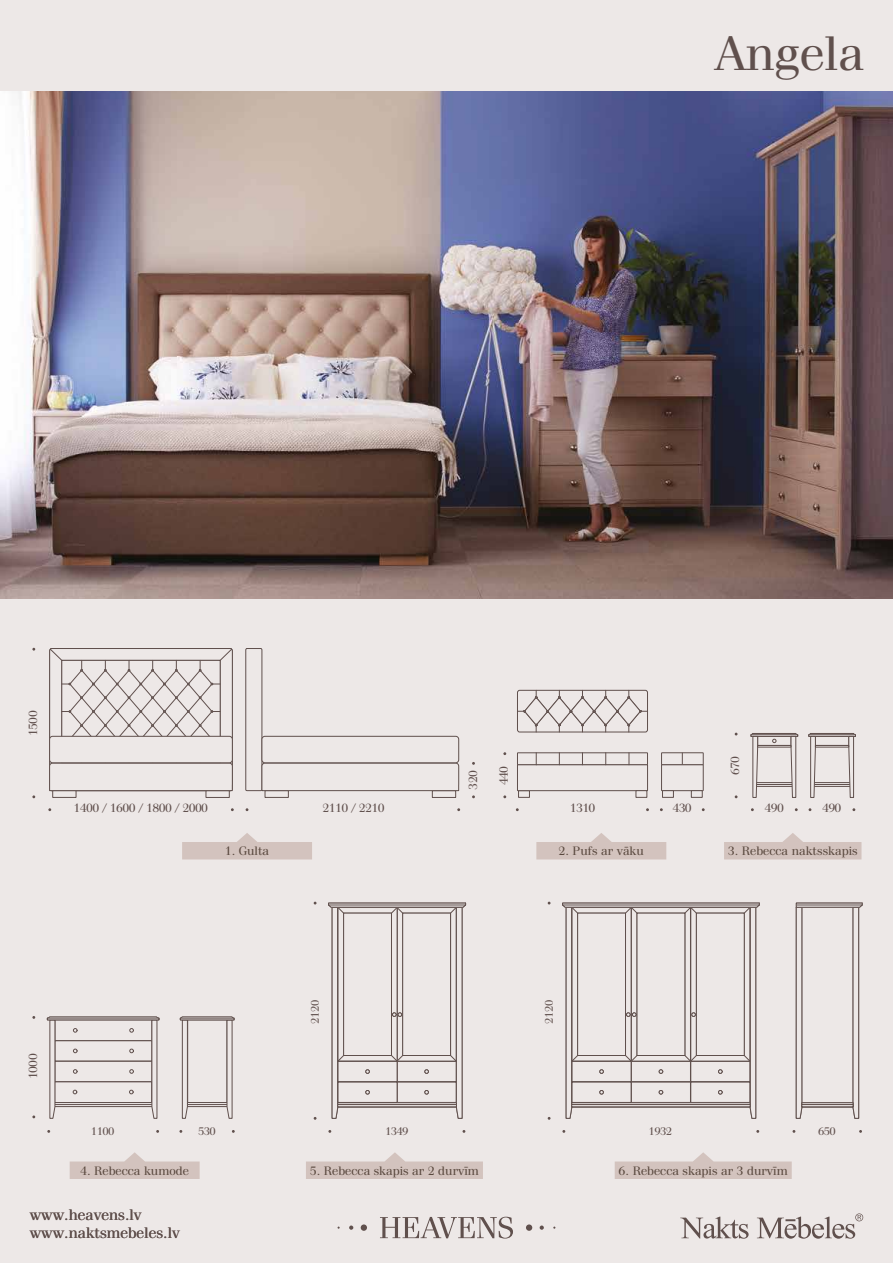
<style>
.page{position:relative;width:893px;height:1263px;background:#ede8e7}
.page>*{position:absolute;margin:0;border:0;box-sizing:border-box;transform-origin:0 0}
.t1{font:48px "Waldorf TL Pro";color:#60504d}
.t2{font:15px/18px "Waldorf TL Pro";color:#60504d}
.t3{font:12.15px "Waldorf TL Pro";color:#59483e}
.t4{font:12px "Waldorf TL Pro";letter-spacing:-.05em;color:#60504d}
.t5{font:11.1px "Waldorf TL Pro";letter-spacing:-.05em;color:#60504d}
</style>
<div class="page">
<img style="left:0;top:91px;width:893px;height:507px">
<div style="left:52px;top:790px;width:24px;height:8px;background:#ede8e7;border:1px solid #60504d"></div>
<div style="left:206px;top:790px;width:24px;height:8px;background:#ede8e7;border:1px solid #60504d"></div>
<svg style="left:49px;top:648px;width:184px;height:143px"></svg>
<div style="left:50px;top:736px;width:182px;height:27px;background:#ede8e7;border-radius:3px"></div>
<div style="left:49px;top:736px;width:184px;height:27px;border:1px solid #60504d;border-radius:3px"></div>
<div style="left:265px;top:790px;width:24px;height:8px;background:#ede8e7;border:1px solid #60504d"></div>
<div style="left:432px;top:790px;width:24px;height:8px;background:#ede8e7;border:1px solid #60504d"></div>
<svg style="left:245px;top:648px;width:215px;height:143px"></svg>
<div style="left:262px;top:736px;width:197px;height:27px;background:#ede8e7;border-radius:3px"></div>
<div style="left:261px;top:736px;width:198px;height:27px;border:1px solid #60504d;border-radius:3px"></div>
<div style="left:517px;top:752px;width:131px;height:13px;border:1px solid #60504d"></div>
<div style="left:518px;top:790px;width:12px;height:8px;background:#ede8e7;border:1px solid #60504d"></div>
<div style="left:517px;top:764px;width:131px;height:27px;border:1px solid #60504d"></div>
<svg style="left:536px;top:753px;width:1px;height:12px"></svg>
<svg style="left:559px;top:753px;width:1px;height:12px"></svg>
<svg style="left:582px;top:753px;width:1px;height:12px"></svg>
<svg style="left:605px;top:753px;width:1px;height:12px"></svg>
<svg style="left:629px;top:753px;width:1px;height:12px"></svg>
<div style="left:635px;top:790px;width:12px;height:8px;background:#ede8e7;border:1px solid #60504d"></div>
<svg style="left:517px;top:690px;width:130px;height:42px"></svg>
<div style="left:661px;top:752px;width:43px;height:13px;border:1px solid #60504d"></div>
<div style="left:661px;top:764px;width:43px;height:27px;border:1px solid #60504d"></div>
<div style="left:662px;top:790px;width:12px;height:8px;background:#ede8e7;border:1px solid #60504d"></div>
<div style="left:691px;top:790px;width:12px;height:8px;background:#ede8e7;border:1px solid #60504d"></div>
<svg style="left:46px;top:1016px;width:114px;height:103px"></svg>
<div style="left:47px;top:1018px;width:112px;height:2px;background:#ede8e7;border:1px solid #60504d"></div>
<svg style="left:179px;top:1016px;width:56px;height:103px"></svg>
<div style="left:180px;top:1018px;width:55px;height:2px;background:#ede8e7;border:1px solid #60504d"></div>
<svg style="left:562px;top:902px;width:198px;height:217px"></svg>
<hr style="left:562px;top:904px;width:197px;height:1px;background:#60504d">
<svg style="left:328px;top:902px;width:139px;height:217px"></svg>
<hr style="left:328px;top:904px;width:138px;height:1px;background:#60504d">
<svg style="left:795px;top:902px;width:68px;height:217px"></svg>
<hr style="left:796px;top:904px;width:66px;height:1px;background:#60504d">
<svg style="left:750px;top:733px;width:49px;height:65px"></svg>
<div style="left:757px;top:745px;width:34px;height:2px;background:#ede8e7;border:1px solid #60504d"></div>
<svg style="left:808px;top:733px;width:48px;height:65px"></svg>
<div style="left:815px;top:745px;width:34px;height:2px;background:#ede8e7;border:1px solid #60504d"></div>
<svg style="left:680px;top:1213px;width:183px;height:26px"></svg>
<svg style="left:380px;top:1217px;width:133px;height:21px"></svg>
<div style="left:526px;top:1224px;width:6px;height:7px;background:#60504d;border-radius:50%"></div>
<svg style="left:540px;top:1225px;width:4px;height:5px"></svg>
<div style="left:361px;top:1224px;width:6px;height:7px;background:#60504d;border-radius:50%"></div>
<svg style="left:349px;top:1225px;width:4px;height:5px"></svg>
<svg style="left:182px;top:833px;width:130px;height:26px"></svg>
<svg style="left:70px;top:1152px;width:130px;height:27px"></svg>
<svg style="left:306px;top:1152px;width:177px;height:27px"></svg>
<svg style="left:615px;top:1152px;width:177px;height:27px"></svg>
<svg style="left:724px;top:833px;width:137px;height:26px"></svg>
<svg style="left:536px;top:833px;width:130px;height:26px"></svg>
<h1 class="t1" style="left:715px;top:26px;width:151px">Angela</h1>
<p class="t4" style="left:26px;top:736px;width:27px;rotate:-90deg">1500</p>
<p class="t4" style="left:466px;top:790px;width:21px;rotate:-90deg">320</p>
<p class="t4" style="left:497px;top:785px;width:21px;rotate:-90deg">440</p>
<p class="t4" style="left:728px;top:775px;width:21px;rotate:-90deg">670</p>
<p class="t4" style="left:74px;top:801px;width:136px">1400 / 1600 / 1800 / 2000</p>
<p class="t4" style="left:570px;top:801px;width:27px">1310</p>
<p class="t4" style="left:323px;top:801px;width:63px">2110 / 2210</p>
<p class="t4" style="left:672px;top:801px;width:21px">430</p>
<p class="t4" style="left:764px;top:801px;width:21px">490</p>
<p class="t4" style="left:822px;top:801px;width:21px">490</p>
<p class="t3" style="left:225px;top:844px;width:46px">1. Gulta</p>
<p class="t3" style="left:558px;top:844px;width:87px">2. Pufs ar vāku</p>
<p class="t3" style="left:728px;top:844px;width:131px">3. Rebecca naktsskapis</p>
<p class="t4" style="left:26px;top:1079px;width:27px;rotate:-90deg">1000</p>
<p class="t5" style="left:308px;top:1024px;width:25px;rotate:-90deg">2120</p>
<p class="t5" style="left:542px;top:1024px;width:25px;rotate:-90deg">2120</p>
<p class="t5" style="left:385px;top:1124px;width:25px">1349</p>
<p class="t5" style="left:91px;top:1124px;width:25px">1100</p>
<p class="t5" style="left:198px;top:1124px;width:19px">530</p>
<p class="t5" style="left:649px;top:1124px;width:25px">1932</p>
<p class="t3" style="left:80px;top:1163px;width:110px">4. Rebecca kumode</p>
<p class="t3" style="left:310px;top:1163px;width:171px">5. Rebecca skapis ar 2 durvīm</p>
<p class="t3" style="left:619px;top:1163px;width:171px">6. Rebecca skapis ar 3 durvīm</p>
<p class="t5" style="left:818px;top:1124px;width:19px">650</p>
<p class="t2" style="left:30px;top:1206px;width:152px">www.heavens.lv www.naktsmebeles.lv</p>
</div>
